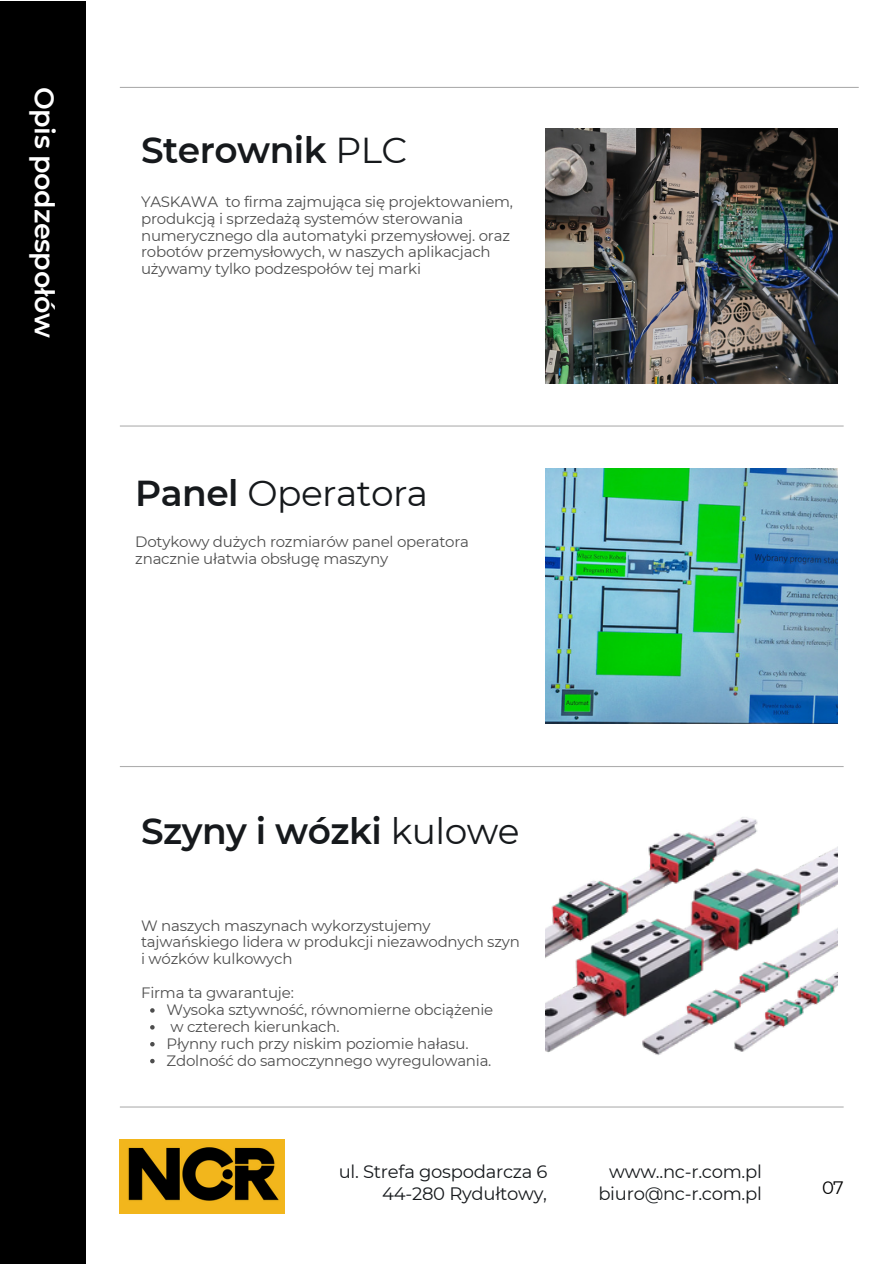
<style>
.page{position:relative;width:893px;height:1264px;background:#fff}
.page>*{position:absolute;margin:0;border:0;box-sizing:border-box;transform-origin:0 0}
.t1{font:600 36px "Montserrat";letter-spacing:-.015em;color:#16191c}
.t2{font:36px "Montserrat";letter-spacing:-.015em;color:#16191c}
.t3{font:600 27px "Montserrat";letter-spacing:-.015em;color:#fff}
.t4{font:18px/21.3px "Montserrat";letter-spacing:-.015em;color:#16191c;text-align:right}
.t5{font:18px "Montserrat";color:#000}
.t6{font:15px/16.8px "Montserrat";letter-spacing:-.015em;color:#000}
.s1{font-weight:400}
.s2{font-weight:600}
</style>
<div class="page">
<hr style="left:120px;top:425px;width:723px;height:1px;background:#000">
<hr style="left:120px;top:766px;width:723px;height:1px;background:#000">
<hr style="left:120px;top:87px;width:738px;height:1px;background:#000">
<hr style="left:120px;top:1106px;width:723px;height:1px;background:#000">
<img style="left:546px;top:128px;width:291px;height:255px">
<img style="left:546px;top:469px;width:291px;height:255px">
<img style="left:546px;top:817px;width:291px;height:238px">
<div style="left:0;top:1px;width:85px;height:1262px;background:#000"></div>
<svg style="left:150px;top:1008px;width:5px;height:4px"></svg>
<svg style="left:150px;top:1025px;width:5px;height:4px"></svg>
<svg style="left:150px;top:1042px;width:5px;height:4px"></svg>
<svg style="left:150px;top:1058px;width:5px;height:5px"></svg>
<img style="left:120px;top:1139px;width:164px;height:74px">
<h1 class="t3" style="left:61px;top:87px;width:252px;rotate:90deg">Opis podzespołów</h1>
<h1 class="t1" style="left:141px;top:128px;width:268px">Sterownik <span class="s1">PLC</span></h1>
<p class="t6" style="left:141px;top:193px;width:373px">YASKAWA to firma zajmująca się projektowaniem, produkcją i sprzedażą systemów sterowania numerycznego dla automatyki przemysłowej. oraz robotów przemysłowych, w naszych aplikacjach używamy tylko podzespołów tej marki</p>
<p class="t2" style="left:135px;top:471px;width:294px"><span class="s2">Panel</span> Operatora</p>
<p class="t6" style="left:135px;top:533px;width:335px">Dotykowy dużych rozmiarów panel operatora znacznie ułatwia obsługę maszyny</p>
<p class="t1" style="left:141px;top:809px;width:380px">Szyny i wózki <span class="s1">kulowe</span></p>
<p class="t6" style="left:141px;top:916px;width:380px">W naszych maszynach wykorzystujemy tajwańskiego lidera w produkcji niezawodnych szyn i wózków kulkowych</p>
<p class="t6" style="left:167px;top:984px;width:328px;text-indent:-25px">Firma ta gwarantuje:<br>Wysoka sztywność, równomierne obciążenie w czterech kierunkach.<br>Płynny ruch przy niskim poziomie hałasu.<br>Zdolność do samoczynnego wyregulowania.</p>
<h1 class="t4" style="left:339px;top:1161px;width:210px">ul. Strefa gospodarcza 6<br>44-280 Rydułtowy,</h1>
<p class="t4" style="left:598px;top:1161px;width:165px">www..nc-r.com.pl biuro@nc-r.com.pl</p>
<p class="t5" style="left:822px;top:1176px;width:23px">07</p>
</div>
